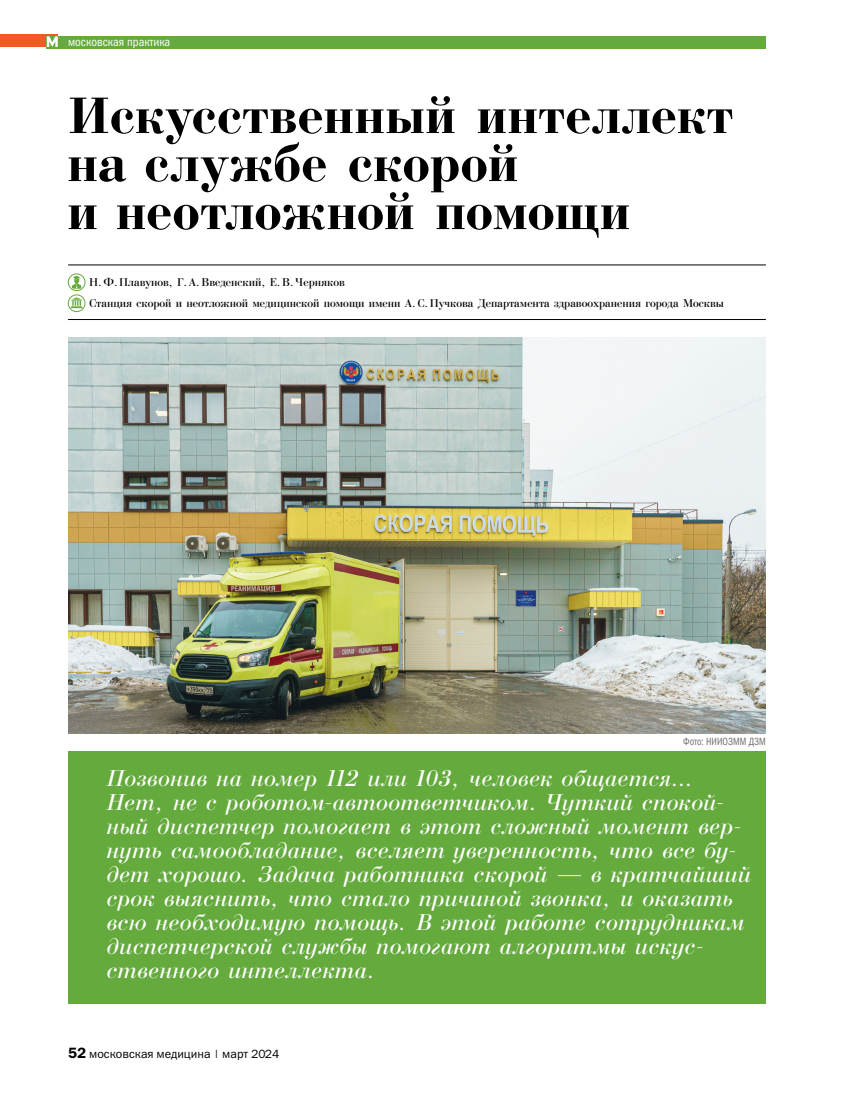
<style>
.page{position:relative;width:851px;height:1106px;background:#fff}
.page>*{position:absolute;margin:0;border:0;box-sizing:border-box;transform-origin:0 0}
.t1{font:54px/48px "Bodoni Bold Cyrillic";letter-spacing:.01em;color:#000}
.t2{font:italic 24px/24px "Bodoni";letter-spacing:.01em;color:#fff}
.t3{font:12px/21px "Bodoni Cyrillic";color:#000}
.t4{font:12px "Franklin Gothic Book ITC";color:#000}
.t5{font:12px "Franklin Gothic Book Cond ITC";color:#fff}
.t6{font:10.5px "Franklin Gothic Book Cond ITC";color:#6d6e71;scale:.9 1}
.s1{font-family:"Franklin Gothic Demi ITC";font-size:15px}
</style>
<div class="page">
<div style="left:68px;top:751px;width:697px;height:252px;background:#64aa3c"></div>
<svg style="left:72px;top:276px;width:9px;height:13px"></svg>
<div style="left:68px;top:274px;width:17px;height:17px;border:1px solid #64aa3c;border-radius:50%"></div>
<svg style="left:71px;top:297px;width:11px;height:11px"></svg>
<div style="left:68px;top:295px;width:17px;height:17px;border:1px solid #64aa3c;border-radius:50%"></div>
<hr style="left:68px;top:319px;width:697px;height:1px;background:#000">
<hr style="left:68px;top:265px;width:697px;height:1px;background:#000">
<img style="left:68px;top:337px;width:697px;height:396px">
<div style="left:0;top:34px;width:45px;height:13px;background:#f15a22"></div>
<svg style="left:45px;top:34px;width:13px;height:13px"></svg>
<div style="left:47px;top:36px;width:718px;height:13px;background:#64aa3c"></div>
<svg style="left:47px;top:36px;width:11px;height:11px"></svg>
<p class="t5" style="left:68px;top:35px;width:104px">московская практика</p>
<h1 class="t1" style="left:68px;top:93px;width:666px">Искусственный интеллект на службе скорой<br>и неотложной помощи</h1>
<p class="t3" style="left:89px;top:272px;width:636px">Н.Ф.Плавунов, Г.А.Введенский, Е.В.Черняков<br>Станция скорой и неотложной медицинской помощи имени А.С.Пучкова Департамента здравоохранения города Москвы</p>
<p class="t6" style="left:683px;top:735px;width:93px">Фото: НИИОЗММ ДЗМ</p>
<p class="t2" style="left:107px;top:766px;width:646px">Позвонив на номер 112 или 103, человек общается… Нет, не с роботом-автоответчиком. Чуткий спокой&shy;ный диспетчер помогает в этот сложный момент вер&shy;нуть самообладание, вселяет уверенность, что все бу&shy;дет хорошо. Задача работника скорой — в кратчайший срок выяснить, что стало причиной звонка, и оказать всю необходимую помощь. В этой работе сотрудникам диспетчерской службы помогают алгоритмы искус&shy;ственного интеллекта.</p>
<p class="t4" style="left:68px;top:1045px;width:213px"><span class="s1">52</span> московская медицина | март 2024</p>
</div>
